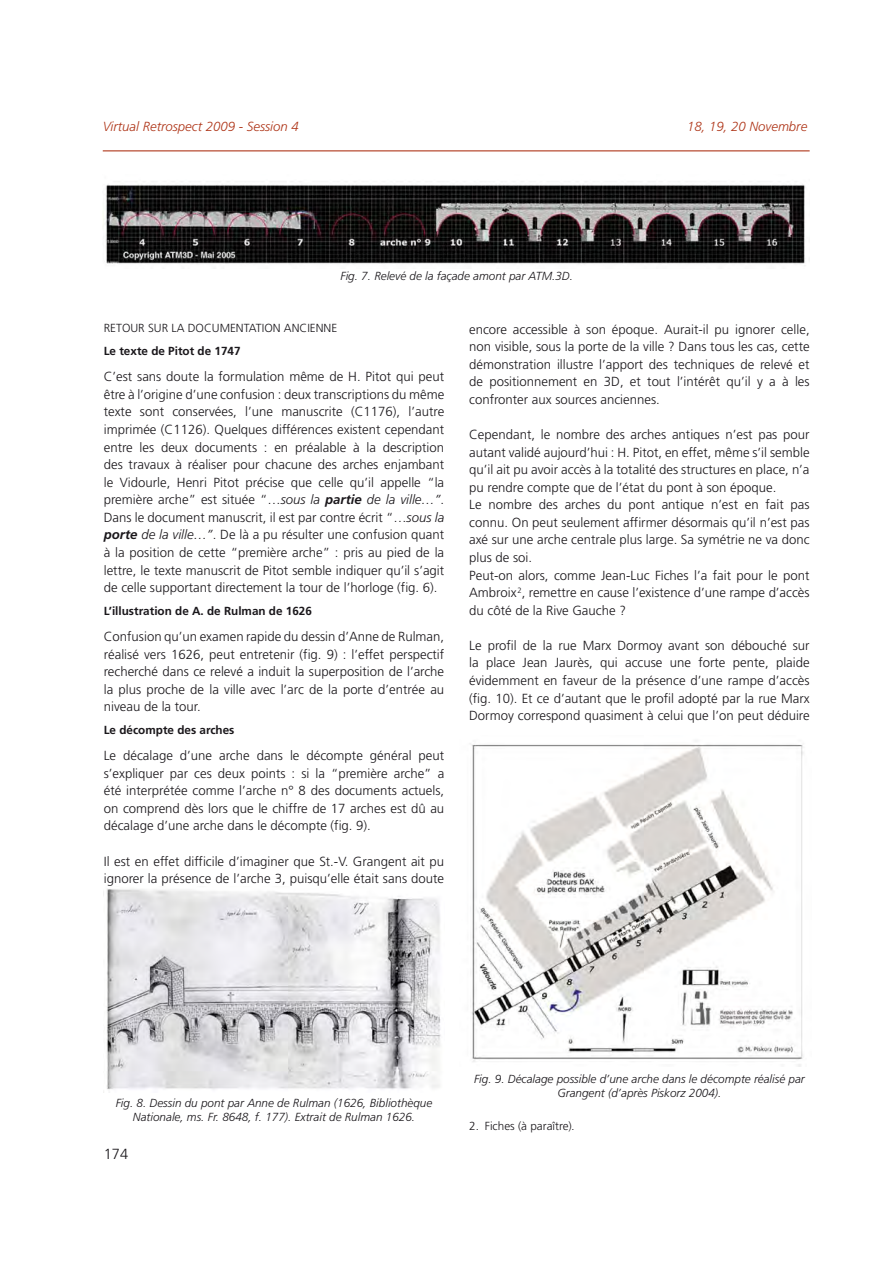
<style>
.page{position:relative;width:893px;height:1263px;background:#fff}
.page>*{position:absolute;margin:0;border:0;box-sizing:border-box;transform-origin:0 0}
.t1{font:300 14.7px "Frutiger";color:#1a171b}
.t2{font:300 13.2px/17.5px "Frutiger";color:#1a171b;text-align:justify}
.t3{font:italic 300 13.2px "Frutiger";color:#ae3417}
.t4{font:italic 300 11.7px/14.1px "Frutiger";color:#1a171b;text-align:center}
.t5{font:700 11.7px "Frutiger";color:#1a171b}
.t6{font:300 11.7px "Frutiger";color:#1a171b}
.s1{font-style:italic}
.s2{font-weight:700;font-style:italic}
</style>
<div class="page">
<hr style="left:103px;top:150px;width:707px;height:1px;background:#ae3417">
<img style="left:103px;top:181px;width:702px;height:83px">
<img style="left:107px;top:889px;width:334px;height:201px">
<img style="left:470px;top:743px;width:333px;height:323px">
<p class="t3" style="left:103px;top:121px;width:198px">Virtual Retrospect 2009 - Session 4</p>
<p class="t3" style="left:687px;top:121px;width:122px">18, 19, 20 Novembre</p>
<p class="t4" style="left:340px;top:270px;width:234px">Fig. 7. Relevé de la façade amont par ATM.3D.</p>
<p class="t6" style="left:104px;top:324px;width:235px">RETOUR SUR LA DOCUMENTATION ANCIENNE</p>
<p class="t5" style="left:104px;top:347px;width:138px">Le texte de Pitot de 1747</p>
<p class="t2" style="left:104px;top:369px;width:342px">C’est sans doute la formulation même de H. Pitot qui peut être à l’origine d’une confusion : deux transcriptions du même texte sont conservées, l’une manuscrite (C1176), l’autre imprimée (C1126). Quelques différences existent cependant entre les deux documents : en préalable à la description des travaux à réaliser pour chacune des arches enjambant le Vidourle, Henri Pitot précise que celle qu’il appelle “la première arche” est située “…<span class="s1">sous la</span> <span class="s2">partie</span> <span class="s1">de la ville…”</span>.<br>Dans le document manuscrit, il est par contre écrit “…<span class="s1">sous la </span><span class="s2">porte</span> <span class="s1">de la ville…”</span>. De là a pu résulter une confusion quant à la position de cette “première arche” : pris au pied de la lettre, le texte manuscrit de Pitot semble indiquer qu’il s’agit de celle supportant directement la tour de l’horloge (fig. 6).</p>
<p class="t5" style="left:104px;top:606px;width:210px">L’illustration de A. de Rulman de 1626</p>
<p class="t2" style="left:104px;top:629px;width:342px">Confusion qu’un examen rapide du dessin d’Anne de Rulman, réalisé vers 1626, peut entretenir (fig. 9) : l’effet perspectif recherché dans ce relevé a induit la superposition de l’arche la plus proche de la ville avec l’arc de la porte d’entrée au niveau de la tour.</p>
<p class="t5" style="left:104px;top:725px;width:132px">Le décompte des arches</p>
<p class="t2" style="left:104px;top:748px;width:342px">Le décalage d’une arche dans le décompte général peut s’expliquer par ces deux points : si la “première arche” a été interprétée comme l’arche n° 8 des documents actuels, on comprend dès lors que le chiffre de 17 arches est dû au décalage d’une arche dans le décompte (fig. 9).</p>
<p class="t2" style="left:104px;top:853px;width:342px">Il est en effet difficile d’imaginer que St.-V. Grangent ait pu ignorer la présence de l’arche 3, puisqu’elle était sans doute</p>
<p class="t2" style="left:469px;top:321px;width:342px">encore accessible à son époque. Aurait-il pu ignorer celle, non visible, sous la porte de la ville ? Dans tous les cas, cette démonstration illustre l’apport des techniques de relevé et de positionnement en 3D, et tout l’intérêt qu’il y a à les confronter aux sources anciennes.</p>
<p class="t2" style="left:469px;top:427px;width:342px;text-align:left">Cependant, le nombre des arches antiques n’est pas pour autant validé aujourd’hui : H. Pitot, en effet, même s’il semble qu’il ait pu avoir accès à la totalité des structures en place, n’a pu rendre compte que de l’état du pont à son époque.<br>Le nombre des arches du pont antique n’est en fait pas connu. On peut seulement affirmer désormais qu’il n’est pas axé sur une arche centrale plus large. Sa symétrie ne va donc plus de soi.<br>Peut-on alors, comme Jean-Luc Fiches l’a fait pour le pont Ambroix <sup>2</sup>, remettre en cause l’existence d’une rampe d’accès du côté de la Rive Gauche ?</p>
<p class="t2" style="left:469px;top:638px;width:342px">Le profil de la rue Marx Dormoy avant son débouché sur la place Jean Jaurès, qui accuse une forte pente, plaide évidemment en faveur de la présence d’une rampe d’accès (fig. 10). Et ce d’autant que le profil adopté par la rue Marx Dormoy correspond quasiment à celui que l’on peut déduire</p>
<p class="t4" style="left:116px;top:1096px;width:318px">Fig. 8. Dessin du pont par Anne de Rulman (1626, Bibliothèque<br>Nationale, ms. Fr. 8648, f. 177). Extrait de Rulman 1626.</p>
<p class="t1" style="left:104px;top:1148px;width:26px">174</p>
<p class="t4" style="left:474px;top:1072px;width:332px">Fig. 9. Décalage possible d’une arche dans le décompte réalisé par<br>Grangent (d’après Piskorz 2004).</p>
<p class="t6" style="left:469px;top:1121px;width:107px">2. Fiches (à paraître)<span class="s1">.</span></p>
</div>
